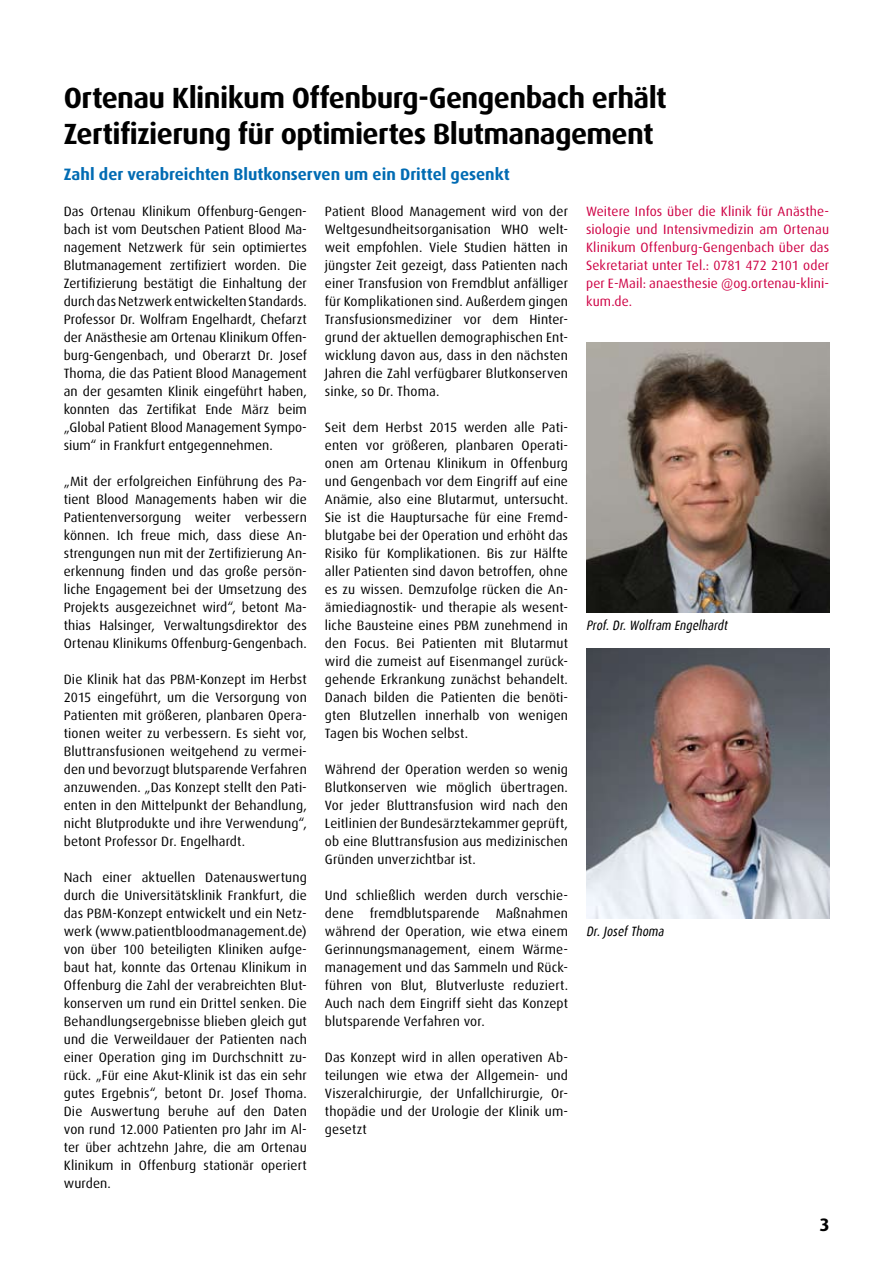
<style>
.page{position:relative;width:893px;height:1263px;background:#fff}
.page>*{position:absolute;margin:0;border:0;box-sizing:border-box;transform-origin:0 0}
.t1{font:700 29.25px/36px "Dax Pro";letter-spacing:-.02em;color:#000}
.t2{font:700 18px "Dax Pro";color:#000}
.t3{font:700 16.5px "Dax Pro";color:#006bb3}
.t4{font:13.5px/18px "Dax Pro";letter-spacing:.01em;color:#000;text-align:justify}
.t5{font:13.5px/18px "Dax Pro";letter-spacing:.01em;color:#ce0044;text-align:justify}
.t6{font:italic 13.5px "Dax Condensed";color:#000}
</style>
<div class="page">
<img style="left:586px;top:342px;width:243px;height:270px">
<img style="left:586px;top:648px;width:243px;height:270px">
<h1 class="t1" style="left:64px;top:79px;width:605px">Ortenau Klinikum Offenburg-Gengenbach erhält<br>Zertifizierung für optimiertes Blutmanagement</h1>
<p class="t3" style="left:64px;top:164px;width:448px">Zahl der verabreichten Blutkonserven um ein Drittel gesenkt</p>
<p class="t4" style="left:64px;top:202px;width:245px">Das Ortenau Klinikum Offenburg-Gengen&shy;bach ist vom Deutschen Patient Blood Ma&shy;nagement Netzwerk für sein optimiertes Blutmanagement zertifiziert worden. Die Zertifizierung bestätigt die Einhaltung der durch das Netzwerk entwickelten Standards.<br>Professor Dr. Wolfram Engelhardt, Chefarzt der Anästhesie am Ortenau Klinikum Offen&shy;burg-Gengenbach, und Oberarzt Dr. Josef Thoma, die das Patient Blood Management an der gesamten Klinik eingeführt haben, konnten das Zertifikat Ende März beim „Global Patient Blood Management Sympo&shy;sium“ in Frankfurt entgegennehmen.</p>
<p class="t4" style="left:64px;top:472px;width:245px">„Mit der erfolgreichen Einführung des Pa&shy;tient Blood Managements haben wir die Patientenversorgung weiter verbessern können. Ich freue mich, dass diese An&shy;strengungen nun mit der Zertifizierung An&shy;erkennung finden und das große persön&shy;liche Engagement bei der Umsetzung des Projekts ausgezeichnet wird“, betont Ma&shy;thias Halsinger, Verwaltungsdirektor des Ortenau Klinikums Offenburg-Gengenbach.</p>
<p class="t4" style="left:64px;top:670px;width:245px">Die Klinik hat das PBM-Konzept im Herbst 2015 eingeführt, um die Versorgung von Patienten mit größeren, planbaren Opera&shy;tionen weiter zu verbessern. Es sieht vor, Bluttransfusionen weitgehend zu vermei&shy;den und bevorzugt blutsparende Verfahren anzuwenden. „Das Konzept stellt den Pati&shy;enten in den Mittelpunkt der Behandlung, nicht Blutprodukte und ihre Verwendung“, betont Professor Dr. Engelhardt.</p>
<p class="t4" style="left:64px;top:868px;width:245px">Nach einer aktuellen Datenauswertung durch die Universitätsklinik Frankfurt, die das PBM-Konzept entwickelt und ein Netz&shy;werk (www.patientbloodmanagement.de) von über 100 beteiligten Kliniken aufge&shy;baut hat, konnte das Ortenau Klinikum in Offenburg die Zahl der verabreichten Blut&shy;konserven um rund ein Drittel senken. Die Behandlungsergebnisse blieben gleich gut und die Verweildauer der Patienten nach einer Operation ging im Durchschnitt zu&shy;rück. „Für eine Akut-Klinik ist das ein sehr gutes Ergebnis“, betont Dr. Josef Thoma.<br>Die Auswertung beruhe auf den Daten von rund 12.000 Patienten pro Jahr im Al&shy;ter über achtzehn Jahre, die am Ortenau Klinikum in Offenburg stationär operiert wurden.</p>
<p class="t4" style="left:325px;top:202px;width:245px">Patient Blood Management wird von der Weltgesundheitsorganisation WHO welt&shy;weit empfohlen. Viele Studien hätten in jüngster Zeit gezeigt, dass Patienten nach einer Transfusion von Fremdblut anfälliger für Komplikationen sind. Außerdem gingen Transfusionsmediziner vor dem Hinter&shy;grund der aktuellen demographischen Ent&shy;wicklung davon aus, dass in den nächsten Jahren die Zahl verfügbarer Blutkonserven sinke, so Dr. Thoma.</p>
<p class="t4" style="left:325px;top:418px;width:245px">Seit dem Herbst 2015 werden alle Pati&shy;enten vor größeren, planbaren Operati&shy;onen am Ortenau Klinikum in Offenburg und Gengenbach vor dem Eingriff auf eine Anämie, also eine Blutarmut, untersucht.<br>Sie ist die Hauptursache für eine Fremd&shy;blutgabe bei der Operation und erhöht das Risiko für Komplikationen. Bis zur Hälfte aller Patienten sind davon betroffen, ohne es zu wissen. Demzufolge rücken die An&shy;ämiediagnostik- und therapie als wesent&shy;liche Bausteine eines PBM zunehmend in den Focus. Bei Patienten mit Blutarmut wird die zumeist auf Eisenmangel zurück&shy;gehende Erkrankung zunächst behandelt.<br>Danach bilden die Patienten die benöti&shy;gten Blutzellen innerhalb von wenigen Tagen bis Wochen selbst.</p>
<p class="t4" style="left:325px;top:760px;width:245px">Während der Operation werden so wenig Blutkonserven wie möglich übertragen.<br>Vor jeder Bluttransfusion wird nach den Leitlinien der Bundesärztekammer geprüft, ob eine Bluttransfusion aus medizinischen Gründen unverzichtbar ist.</p>
<p class="t4" style="left:325px;top:886px;width:245px">Und schließlich werden durch verschie&shy;dene fremdblutsparende Maßnahmen während der Operation, wie etwa einem Gerinnungsmanagement, einem Wärme&shy;management und das Sammeln und Rück&shy;führen von Blut, Blutverluste reduziert.<br>Auch nach dem Eingriff sieht das Konzept blutsparende Verfahren vor.</p>
<p class="t4" style="left:325px;top:1048px;width:245px">Das Konzept wird in allen operativen Ab&shy;teilungen wie etwa der Allgemein- und Viszeralchirurgie, der Unfallchirurgie, Or&shy;thopädie und der Urologie der Klinik um&shy;gesetzt</p>
<p class="t5" style="left:586px;top:202px;width:245px">Weitere Infos über die Klinik für Anästhe&shy;siologie und Intensivmedizin am Ortenau Klinikum Offenburg-Gengenbach über das Sekretariat unter Tel.: 0781 472 2101 oder per E-Mail: anaesthesie @og.ortenau-klini&shy;kum.de.</p>
<p class="t6" style="left:586px;top:618px;width:145px">Prof.Dr.Wolfram Engelhardt</p>
<p class="t6" style="left:586px;top:924px;width:82px">Dr.JosefThoma</p>
<h2 class="t2" style="left:819px;top:1213px;width:12px">3</h2>
</div>
